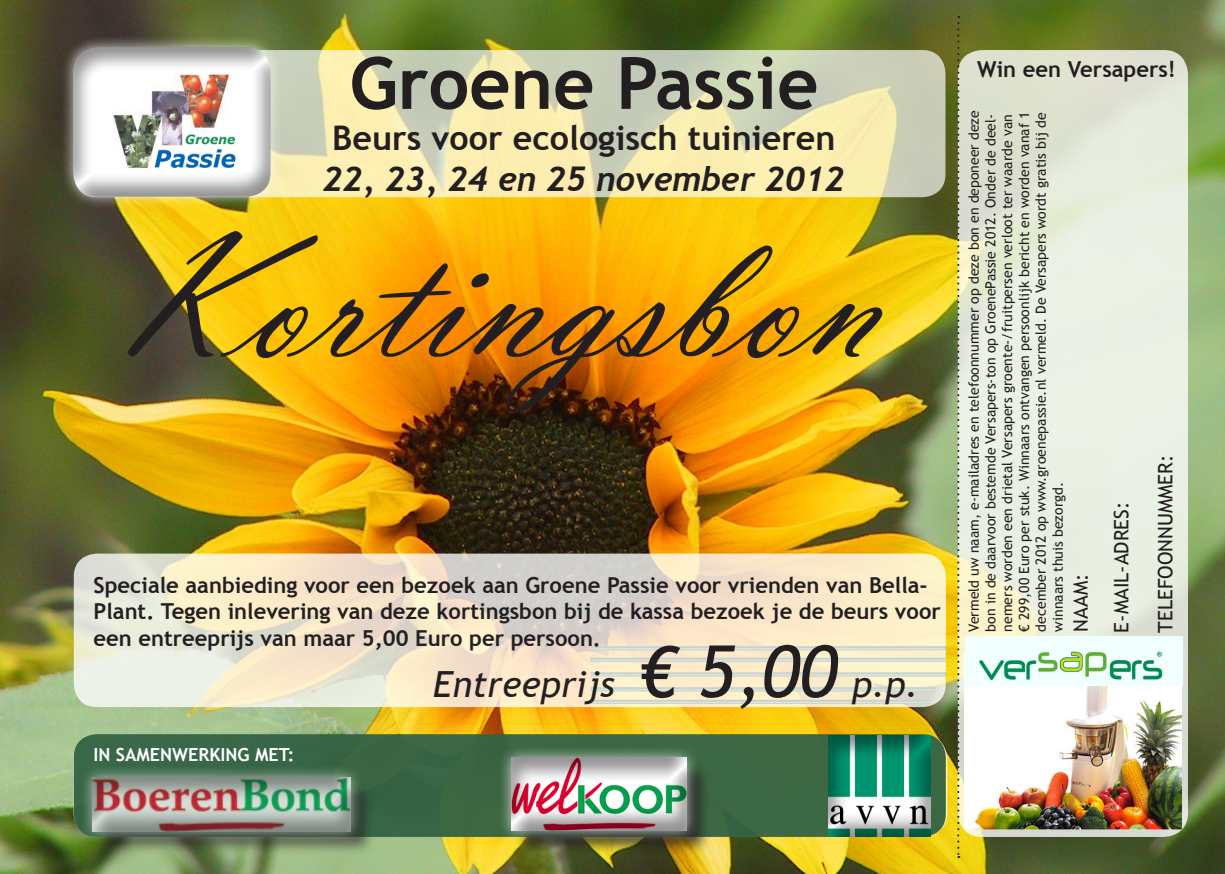
<style>
.page{position:relative;width:1225px;height:874px;background:#fff}
.page>*{position:absolute;margin:0;border:0;box-sizing:border-box;transform-origin:0 0}
.t1{font:188px "Vladimir Script";color:#231f20}
.t2{font:700 72px "Trebuchet MS";color:#231f20}
.t3{font:italic 72px "Trebuchet MS";color:#231f20}
.t4{font:italic 36px "Trebuchet MS";color:#231f20}
.t5{font:700 34px "Trebuchet MS";color:#231f20}
.t6{font:italic 700 34px "Trebuchet";color:#231f20}
.t7{font:700 22px/26.4px "Trebuchet MS";color:#231f20}
.t8{font:20px "Trebuchet MS";color:#231f20}
.t9{font:16px "Trebuchet MS";color:#fff}
.t10{font:14px/16.8px "Trebuchet MS";color:#231f20}
.s1{font-size:36px}
</style>
<div class="page">
<img style="left:0;top:0;width:1225px;height:873px">
<svg style="left:73px;top:50px;width:872px;height:147px;background:#e3dfb4"></svg>
<svg style="left:958px;top:50px;width:230px;height:786px;background:#e6ecdd"></svg>
<svg style="left:74px;top:553px;width:872px;height:153px;background:#ede3cd"></svg>
<svg style="left:957px;top:16px;width:2px;height:841px;background:#9b9a68"></svg>
<div style="left:60px;top:34px;width:231px;height:184px;background:#fff;opacity:.75"></div>
<div style="left:71px;top:47px;width:202px;height:152px;background:#231f20;opacity:.5"></div>
<div style="left:74px;top:733px;width:872px;height:103px;background:#3c6744;border-radius:23px"></div>
<div style="left:514px;top:760px;width:206px;height:104px;background:#231f20;opacity:.75"></div>
<div style="left:498px;top:744px;width:210px;height:106px;background:#fff;opacity:.75"></div>
<div style="left:508px;top:755px;width:180px;height:76px;background:#231f20;opacity:.5"></div>
<div style="left:826px;top:734px;width:106px;height:104px;background:#231f20;opacity:.5"></div>
<div style="left:95px;top:779px;width:284px;height:80px;background:#231f20;opacity:.75"></div>
<div style="left:79px;top:763px;width:294px;height:89px;background:#fff;opacity:.75"></div>
<div style="left:90px;top:774px;width:262px;height:58px;background:#231f20;opacity:.5"></div>
<img style="left:964px;top:652px;width:218px;height:177px">
<img style="left:965px;top:636px;width:217px;height:49px">
<p class="t2" style="left:349px;top:38px;width:471px">Groene Passie</p>
<p class="t5" style="left:332px;top:116px;width:505px">Beurs voor ecologisch tuinieren</p>
<p class="t6" style="left:323px;top:158px;width:523px">22, 23, 24 en 25 november 2012</p>
<p class="t1" style="left:121px;top:187px;width:759px">Kortingsbon</p>
<p class="t7" style="left:94px;top:571px;width:849px">Speciale aanbieding voor een bezoek aan Groene Passie voor vrienden van Bella-<br>Plant. Tegen inlevering van deze kortingsbon bij de kassa bezoek je de beurs voor een entreeprijs van maar 5,00 Euro per persoon.</p>
<p class="t4" style="left:433px;top:662px;width:183px">Entreeprijs</p>
<p class="t3" style="left:638px;top:628px;width:282px">€ 5,00 <span class="s1">p.p.</span></p>
<p class="t9" style="left:94px;top:738px;width:173px">IN SAMENWERKING MET:</p>
<p class="t7" style="left:977px;top:56px;width:200px">Win een Versapers!</p>
<p class="t10" style="left:965px;top:631px;width:522px;rotate:-90deg">Vermeld uw naam, e-mailadres en telefoonnummer op deze bon en deponeer deze bon in de daarvoor bestemde Versapers-ton op GroenePassie 2012. Onder de deel-</p>
<p class="t10" style="left:999px;top:631px;width:521px;rotate:-90deg">nemers worden een drietal Versapers groente-/fruitpersen verloot ter waarde van € 299,00 Euro per stuk. Winnaars ontvangen persoonlijk bericht en worden vanaf 1 december 2012 op www.groenepassie.nl vermeld. De Versapers wordt gratis bij de winnaars thuis bezorgd.</p>
<p class="t8" style="left:1153px;top:632px;width:179px;rotate:-90deg">TELEFOONNUMMER:</p>
<p class="t8" style="left:1109px;top:632px;width:132px;rotate:-90deg">E-MAIL-ADRES:</p>
<p class="t8" style="left:1069px;top:631px;width:59px;rotate:-90deg">NAAM:</p>
</div>
